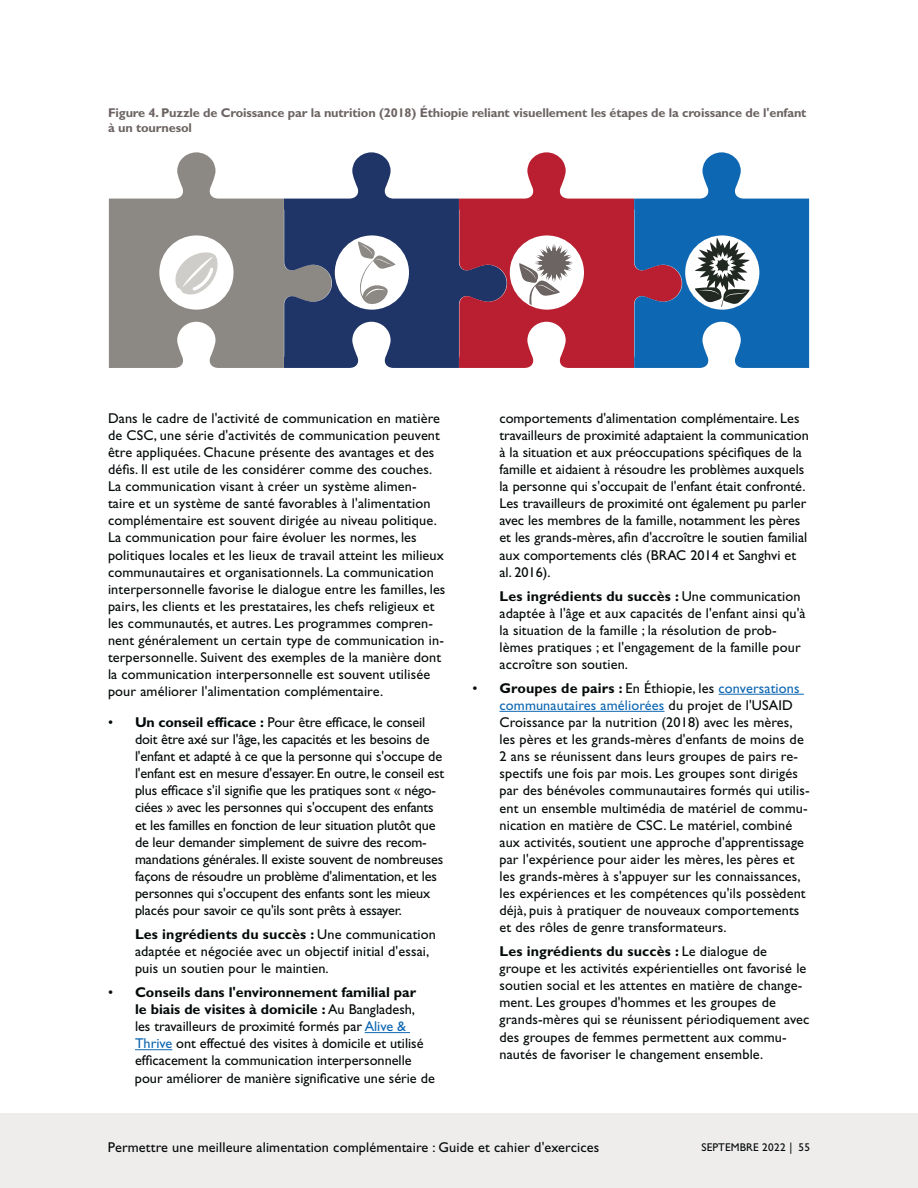
<style>
.page{position:relative;width:918px;height:1188px;background:#fff}
.page>*{position:absolute;margin:0;border:0;box-sizing:border-box;transform-origin:0 0}
.t1{font:14.25px/17.1px "Gill Sans Std";letter-spacing:.01em;color:#040909}
.t2{font:14.25px/17.1px "Gill Sans Std";letter-spacing:-.01em;color:#040909}
.t3{font:700 12.75px/15.3px "Gill Sans Std";letter-spacing:-.01em;color:#6c6463}
.t4{font:11.25px "Gill Sans Std";letter-spacing:.01em;color:#040909}
.s1{font-weight:700}
.s2{color:#0e67b2}
</style>
<div class="page">
<div style="left:0;top:1114px;width:918px;height:74px;background:#eeedec"></div>
<hr style="left:365px;top:1032px;width:45px;height:1px;background:#0e67b2">
<hr style="left:135px;top:1049px;width:37px;height:1px;background:#0e67b2">
<hr style="left:719px;top:694px;width:85px;height:1px;background:#0e67b2">
<hr style="left:500px;top:711px;width:165px;height:1px;background:#0e67b2">
<svg style="left:109px;top:152px;width:175px;height:216px;fill:#8c8884"></svg>
<svg style="left:284px;top:152px;width:175px;height:216px;fill:#1f3568"></svg>
<svg style="left:459px;top:152px;width:175px;height:216px;fill:#b91f30"></svg>
<div style="left:510px;top:235px;width:74px;height:75px;background:#fff;border-radius:50%"></div>
<div style="left:335px;top:235px;width:74px;height:75px;background:#fff;border-radius:50%"></div>
<div style="left:159px;top:235px;width:75px;height:75px;background:#fff;border-radius:50%"></div>
<svg style="left:175px;top:252px;width:43px;height:43px"></svg>
<svg style="left:358px;top:241px;width:38px;height:64px"></svg>
<svg style="left:634px;top:152px;width:175px;height:216px"></svg>
<svg style="left:519px;top:244px;width:54px;height:61px"></svg>
<p class="t3" style="left:108px;top:106px;width:700px">Figure 4. Puzzle de Croissance par la nutrition (2018) Éthiopie reliant visuellement les étapes de la croissance de l'enfant à un tournesol</p>
<p class="t1" style="left:108px;top:411px;width:339px">Dans le cadre de l'activité de communication en matière de CSC, une série d'activités de communication peuvent être appliquées. Chacune présente des avantages et des défis. Il est utile de les considérer comme des couches.<br>La communication visant à créer un système alimen&shy;taire et un système de santé favorables à l'alimentation complémentaire est souvent dirigée au niveau politique.<br>La communication pour faire évoluer les normes, les politiques locales et les lieux de travail atteint les milieux communautaires et organisationnels. La communication interpersonnelle favorise le dialogue entre les familles, les pairs, les clients et les prestataires, les chefs religieux et les communautés, et autres. Les programmes compren&shy;nent généralement un certain type de communication in&shy;terpersonnelle. Suivent des exemples de la manière dont la communication interpersonnelle est souvent utilisée pour améliorer l'alimentation complémentaire.</p>
<p class="t1" style="left:108px;top:715px;width:7px">•</p>
<p class="t2" style="left:135px;top:715px;width:311px"><span class="s1">Un conseil efficace :</span> Pour être efficace, le conseil doit être axé sur l'âge, les capacités et les besoins de l'enfant et adapté à ce que la personne qui s'occupe de l'enfant est en mesure d'essayer. En outre, le conseil est plus efficace s'il signifie que les pratiques sont « négo&shy;ciées » avec les personnes qui s'occupent des enfants et les familles en fonction de leur situation plutôt que de leur demander simplement de suivre des recom&shy;mandations générales. Il existe souvent de nombreuses façons de résoudre un problème d'alimentation, et les personnes qui s'occupent des enfants sont les mieux placés pour savoir ce qu'ils sont prêts à essayer.</p>
<p class="t1" style="left:135px;top:927px;width:303px"><span class="s1">Les ingrédients du succès :</span> Une communication adaptée et négociée avec un objectif initial d'essai, puis un soutien pour le maintien.</p>
<p class="t1" style="left:108px;top:985px;width:7px">•</p>
<p class="t1" style="left:135px;top:985px;width:301px"><span class="s1">Conseils dans l'environnement familial par<br>le biais de visites à domicile :</span> Au Bangladesh,<br>les travailleurs de proximité formés par <span class="s2">Alive &amp; Thrive</span> ont effectué des visites à domicile et utilisé efficacement la communication interpersonnelle pour améliorer de manière significative une série de</p>
<p class="t1" style="left:499px;top:411px;width:311px">comportements d'alimentation complémentaire. Les travailleurs de proximité adaptaient la communication à la situation et aux préoccupations spécifiques de la famille et aidaient à résoudre les problèmes auxquels la personne qui s'occupait de l'enfant était confronté.<br>Les travailleurs de proximité ont également pu parler avec les membres de la famille, notamment les pères et les grands-mères, afin d'accroître le soutien familial aux comportements clés (BRAC 2014 et Sanghvi et al. 2016).</p>
<p class="t1" style="left:500px;top:589px;width:308px"><span class="s1">Les ingrédients du succès :</span> Une communication adaptée à l'âge et aux capacités de l'enfant ainsi qu'à la situation de la famille ; la résolution de prob&shy;lèmes pratiques ; et l'engagement de la famille pour accroître son soutien.</p>
<p class="t1" style="left:500px;top:681px;width:312px;text-indent:-27px">• <span class="s1">Groupes de pairs :</span> En Éthiopie, les <span class="s2">conversations communautaires améliorées</span> du projet de l'USAID Croissance par la nutrition (2018) avec les mères, les pères et les grands-mères d'enfants de moins de 2 ans se réunissent dans leurs groupes de pairs re&shy;spectifs une fois par mois. Les groupes sont dirigés par des bénévoles communautaires formés qui utilis&shy;ent un ensemble multimédia de matériel de commu&shy;nication en matière de CSC. Le matériel, combiné aux activités, soutient une approche d'apprentissage par l'expérience pour aider les mères, les pères et les grands-mères à s'appuyer sur les connaissances, les expériences et les compétences qu'ils possèdent déjà, puis à pratiquer de nouveaux comportements et des rôles de genre transformateurs.</p>
<p class="t1" style="left:500px;top:944px;width:311px"><span class="s1">Les ingrédients du succès :</span> Le dialogue de groupe et les activités expérientielles ont favorisé le soutien social et les attentes en matière de change&shy;ment. Les groupes d'hommes et les groupes de grands-mères qui se réunissent périodiquement avec des groupes de femmes permettent aux commu&shy;nautés de favoriser le changement ensemble.</p>
<p class="t1" style="left:108px;top:1140px;width:493px">Permettre une meilleure alimentation complémentaire : Guide et cahier d'exercices</p>
<p class="t4" style="left:701px;top:1143px;width:110px">SEPTEMBRE 2022 | 55</p>
</div>
